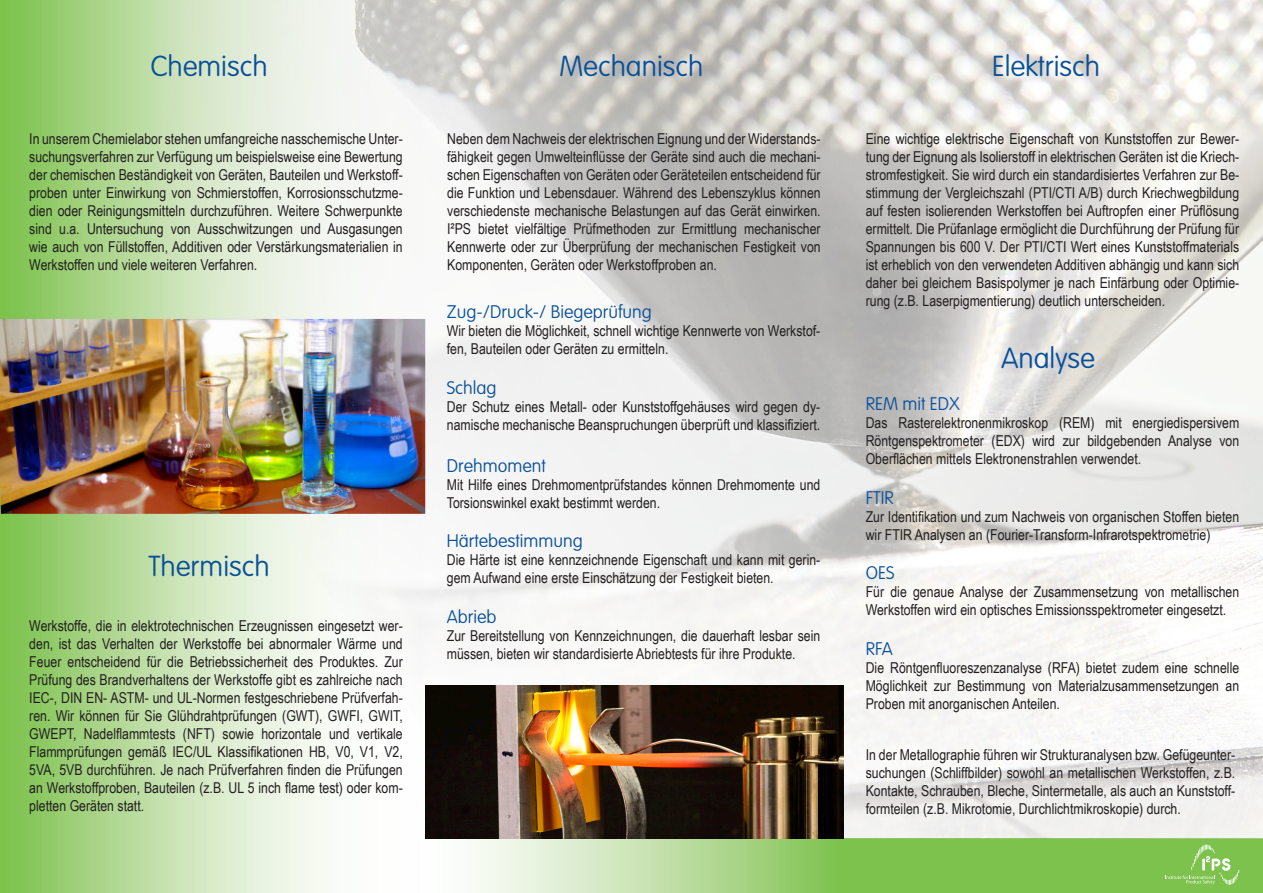
<style>
.page{position:relative;width:1263px;height:893px;background:#fff}
.page>*{position:absolute;margin:0;border:0;box-sizing:border-box;transform-origin:0 0}
.t1{font:100 28.5px "VAG Rounded Std";color:#09509a}
.t2{font:100 18px "VAG Rounded Std";color:#09509a}
.t3{font:15px/18px "Arial Narrow";color:#231f20;text-align:justify}
</style>
<div class="page">
<svg style="left:0;top:0;width:328px;height:893px;background:#a4d282"></svg>
<div style="left:833px;top:839px;width:430px;height:54px;background:#7cc24d"></div>
<img style="left:157px;top:0;width:1106px;height:839px">
<div style="left:420px;top:839px;width:423px;height:54px;background:linear-gradient(to right,#fff,#85c357)"></div>
<svg style="left:1165px;top:844px;width:74px;height:41px"></svg>
<img style="left:425px;top:685px;width:418px;height:154px">
<img style="left:0;top:319px;width:425px;height:195px">
<p class="t1" style="left:151px;top:50px;width:119px">Chemisch</p>
<p class="t1" style="left:559px;top:50px;width:146px">Mechanisch</p>
<p class="t1" style="left:992px;top:50px;width:110px">Elektrisch</p>
<p class="t3" style="left:29px;top:129px;width:375px">In unserem Chemielabor stehen umfangreiche nasschemische Unter&shy;suchungsverfahren zur Verfügung um beispielsweise eine Bewertung der chemischen Beständigkeit von Geräten, Bauteilen und Werkstoff&shy;proben unter Einwirkung von Schmierstoffen, Korrosionsschutzme&shy;dien oder Reinigungsmitteln durchzuführen. Weitere Schwerpunkte sind u.a. Untersuchung von Ausschwitzungen und Ausgasungen wie auch von Füllstoffen, Additiven oder Verstärkungsmaterialien in Werkstoffen und viele weiteren Verfahren.</p>
<p class="t3" style="left:447px;top:129px;width:375px">Neben dem Nachweis der elektrischen Eignung und der Widerstands&shy;fähigkeit gegen Umwelteinflüsse der Geräte sind auch die mechani&shy;schen Eigenschaften von Geräten oder Geräteteilen entscheidend für die Funktion und Lebensdauer. Während des Lebenszyklus können verschiedenste mechanische Belastungen auf das Gerät einwirken.<br>I²PS bietet vielfältige Prüfmethoden zur Ermittlung mechanischer Kennwerte oder zur Überprüfung der mechanischen Festigkeit von Komponenten, Geräten oder Werkstoffproben an.</p>
<p class="t3" style="left:866px;top:129px;width:375px">Eine wichtige elektrische Eigenschaft von Kunststoffen zur Bewer&shy;tung der Eignung als Isolierstoff in elektrischen Geräten ist die Kriech&shy;stromfestigkeit. Sie wird durch ein standardisiertes Verfahren zur Be&shy;stimmung der Vergleichszahl (PTI/CTI A/B) durch Kriechwegbildung auf festen isolierenden Werkstoffen bei Auftropfen einer Prüflösung ermittelt. Die Prüfanlage ermöglicht die Durchführung der Prüfung für Spannungen bis 600 V. Der PTI/CTI Wert eines Kunststoffmaterials ist erheblich von den verwendeten Additiven abhängig und kann sich daher bei gleichem Basispolymer je nach Einfärbung oder Optimie&shy;rung (z.B. Laserpigmentierung) deutlich unterscheiden.</p>
<p class="t2" style="left:447px;top:301px;width:206px">Zug-/Druck-/ Biegeprüfung</p>
<p class="t3" style="left:447px;top:321px;width:375px">Wir bieten die Möglichkeit, schnell wichtige Kennwerte von Werkstof&shy;fen, Bauteilen oder Geräten zu ermitteln.</p>
<p class="t2" style="left:447px;top:377px;width:51px">Schlag</p>
<p class="t3" style="left:447px;top:397px;width:375px">Der Schutz eines Metall- oder Kunststoffgehäuses wird gegen dy&shy;namische mechanische Beanspruchungen überprüft und klassifiziert.</p>
<p class="t2" style="left:447px;top:455px;width:100px">Drehmoment</p>
<p class="t3" style="left:447px;top:475px;width:375px">Mit Hilfe eines Drehmomentprüfstandes können Drehmomente und<br>Torsionswinkel exakt bestimmt werden.</p>
<p class="t2" style="left:447px;top:531px;width:137px">Härtebestimmung</p>
<p class="t3" style="left:447px;top:550px;width:375px">Die Härte ist eine kennzeichnende Eigenschaft und kann mit gerin&shy;gem Aufwand eine erste Einschätzung der Festigkeit bieten.</p>
<p class="t2" style="left:447px;top:606px;width:51px">Abrieb</p>
<p class="t3" style="left:447px;top:626px;width:375px">Zur Bereitstellung von Kennzeichnungen, die dauerhaft lesbar sein müssen, bieten wir standardisierte Abriebtests für ihre Produkte.</p>
<p class="t1" style="left:1001px;top:342px;width:95px">Analyse</p>
<p class="t2" style="left:866px;top:393px;width:95px">REM mit EDX</p>
<p class="t3" style="left:866px;top:413px;width:375px">Das Rasterelektronenmikroskop (REM) mit energiedispersivem Röntgenspektrometer (EDX) wird zur bildgebenden Analyse von Oberflächen mittels Elektronenstrahlen verwendet.</p>
<p class="t2" style="left:866px;top:487px;width:30px">FTIR</p>
<p class="t3" style="left:866px;top:507px;width:375px">Zur Identifikation und zum Nachweis von organischen Stoffen bieten wir FTIR Analysen an (Fourier-Transform-Infrarotspektrometrie)</p>
<p class="t2" style="left:866px;top:563px;width:30px">OES</p>
<p class="t3" style="left:866px;top:582px;width:375px">Für die genaue Analyse der Zusammensetzung von metallischen<br>Werkstoffen wird ein optisches Emissionsspektrometer eingesetzt.</p>
<p class="t2" style="left:866px;top:638px;width:29px">RFA</p>
<p class="t3" style="left:866px;top:658px;width:375px">Die Röntgenfluoreszenzanalyse (RFA) bietet zudem eine schnelle Möglichkeit zur Bestimmung von Materialzusammensetzungen an Proben mit anorganischen Anteilen.</p>
<p class="t3" style="left:866px;top:745px;width:371px">In der Metallographie führen wir Strukturanalysen bzw. Gefügeunter&shy;suchungen (Schliffbilder) sowohl an metallischen Werkstoffen, z.B.<br>Kontakte, Schrauben, Bleche, Sintermetalle, als auch an Kunststoff&shy;formteilen (z.B. Mikrotomie, Durchlichtmikroskopie) durch.</p>
<p class="t1" style="left:148px;top:550px;width:123px">Thermisch</p>
<p class="t3" style="left:29px;top:616px;width:375px">Werkstoffe, die in elektrotechnischen Erzeugnissen eingesetzt wer&shy;den, ist das Verhalten der Werkstoffe bei abnormaler Wärme und Feuer entscheidend für die Betriebssicherheit des Produktes. Zur Prüfung des Brandverhaltens der Werkstoffe gibt es zahlreiche nach IEC-, DIN EN- ASTM- und UL-Normen festgeschriebene Prüfverfah&shy;ren. Wir können für Sie Glühdrahtprüfungen (GWT), GWFI, GWIT, GWEPT, Nadelflammtests (NFT) sowie horizontale und vertikale Flammprüfungen gemäß IEC/UL Klassifikationen HB, V0, V1, V2, 5VA, 5VB durchführen. Je nach Prüfverfahren finden die Prüfungen an Werkstoffproben, Bauteilen (z.B. UL 5 inch flame test) oder kom&shy;pletten Geräten statt.</p>
</div>
